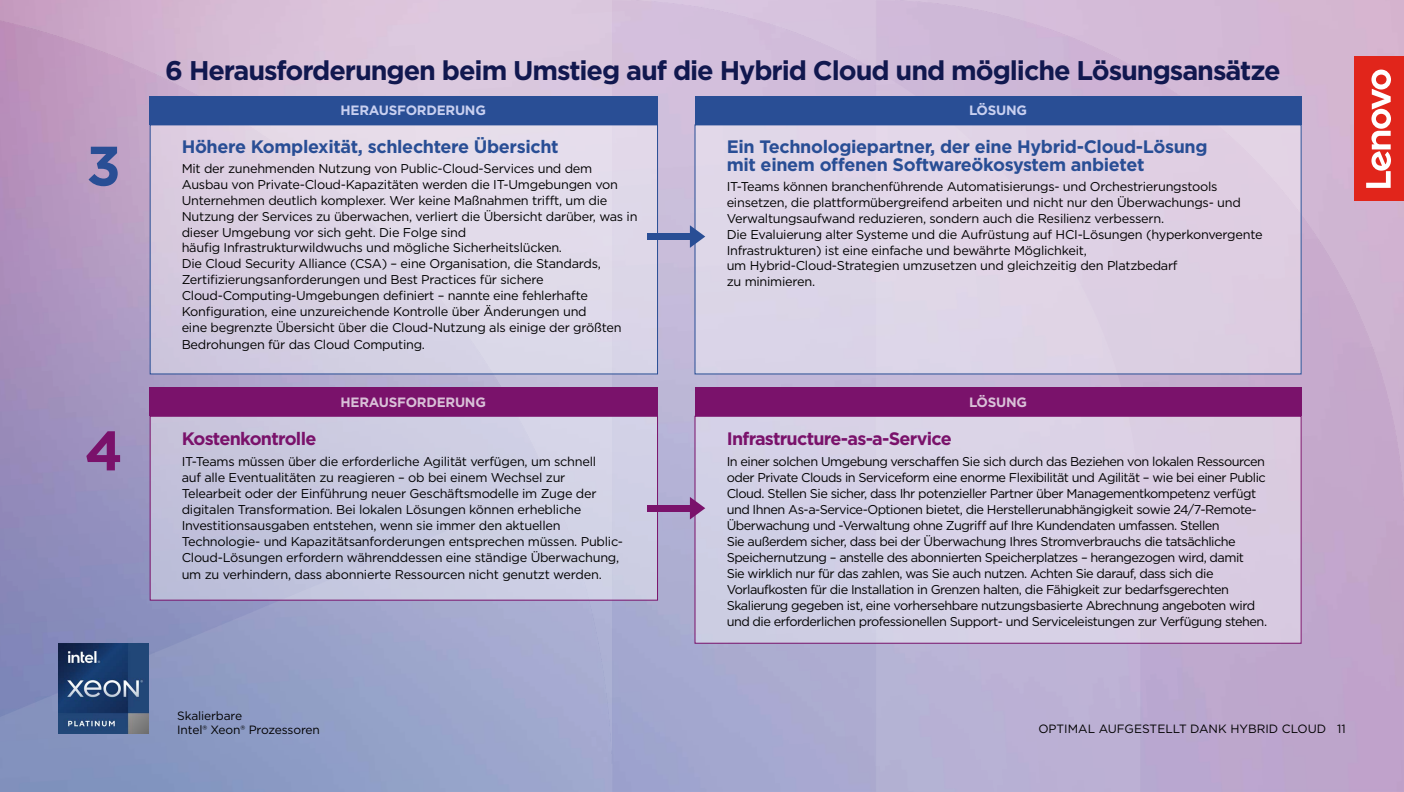
<style>
.page{position:relative;width:1404px;height:792px;background:#fff}
.page>*{position:absolute;margin:0;border:0;box-sizing:border-box;transform-origin:0 0}
.t1{font:700 55.5px "Gotham";color:#294e95}
.t2{font:700 55.5px "Gotham";color:#7a126b}
.t3{font:700 27px "Gotham";letter-spacing:-.04em;color:#11184f}
.t4{font:700 18px/18px "Gotham";letter-spacing:-.02em;color:#294e95}
.t5{font:700 18px "Gotham";letter-spacing:-.04em;color:#7a126b}
.t6{font:700 13.5px "Gotham";letter-spacing:-.02em;color:#c9d0f0}
.t7{font:700 13.5px "Gotham";letter-spacing:-.02em;color:#d9c1d8}
.t8{font:12.75px/16px "Gotham";letter-spacing:-.02em;color:#000}
.t9{font:12.75px/15.9px "Gotham";letter-spacing:-.04em;color:#000}
.t10{font:12px/13.5px "Gotham";letter-spacing:-.01em;color:#000}
</style>
<div class="page">
<img style="left:0;top:0;width:1404px;height:792px">
<div style="left:695px;top:125px;width:606px;height:249px;background:#ded4e6"></div>
<div style="left:695px;top:124px;width:607px;height:250px;border:1px solid #294e95"></div>
<div style="left:150px;top:125px;width:508px;height:249px;background:linear-gradient(to right,#d7cbdf,#e2deec)"></div>
<div style="left:150px;top:124px;width:508px;height:250px;border:1px solid #294e95"></div>
<div style="left:150px;top:416px;width:508px;height:184px;background:linear-gradient(to right,#c0c0da,#d3d4e7)"></div>
<div style="left:150px;top:416px;width:508px;height:184px;border:1px solid #7a126b"></div>
<div style="left:695px;top:416px;width:606px;height:227px;background:#d8d0e5"></div>
<div style="left:695px;top:416px;width:607px;height:227px;border:1px solid #7a126b"></div>
<div style="left:150px;top:96px;width:508px;height:28px;background:#294e95"></div>
<div style="left:695px;top:96px;width:607px;height:28px;background:#294e95"></div>
<div style="left:695px;top:387px;width:607px;height:29px;background:#7a126b"></div>
<div style="left:150px;top:387px;width:508px;height:29px;background:#7a126b"></div>
<div style="left:647px;top:505px;width:43px;height:6px;background:#7a126b"></div>
<svg style="left:690px;top:497px;width:15px;height:22px"></svg>
<div style="left:647px;top:233px;width:43px;height:7px;background:#294e95"></div>
<svg style="left:690px;top:225px;width:15px;height:23px"></svg>
<div style="left:1355px;top:57px;width:49px;height:144px;background:#e1251b"></div>
<svg style="left:1366px;top:70px;width:25px;height:118px"></svg>
<img style="left:58px;top:643px;width:90px;height:90px">
<h1 class="t1" style="left:86px;top:129px;width:36px">3</h1>
<h1 class="t2" style="left:85px;top:414px;width:40px">4</h1>
<h2 class="t3" style="left:165px;top:52px;width:1117px">6 Herausforderungen beim Umstieg auf die Hybrid Cloud und mögliche Lösungsansätze</h2>
<p class="t6" style="left:341px;top:102px;width:147px">HERAUSFORDERUNG</p>
<p class="t6" style="left:969px;top:102px;width:59px">LÖSUNG</p>
<h3 class="t4" style="left:182px;top:137px;width:379px">Höhere Komplexität, schlechtere Übersicht</h3>
<p class="t8" style="left:182px;top:160px;width:457px">Mit der zunehmenden Nutzung von Public-Cloud-Services und dem Ausbau von Private-Cloud-Kapazitäten werden die IT-Umgebungen von Unternehmen deutlich komplexer. Wer keine Maßnahmen trifft, um die Nutzung der Services zu überwachen, verliert die Übersicht darüber, was in dieser Umgebung vor sich geht. Die Folge sind<br>häufig Infrastrukturwildwuchs und mögliche Sicherheitslücken.<br>Die Cloud Security Alliance (CSA) – eine Organisation, die Standards, Zertifizierungsanforderungen und Best Practices für sichere Cloud-Computing-Umgebungen definiert – nannte eine fehlerhafte Konfiguration, eine unzureichende Kontrolle über Änderungen und<br>eine begrenzte Übersicht über die Cloud-Nutzung als einige der größten Bedrohungen für das Cloud Computing.</p>
<h3 class="t4" style="left:727px;top:137px;width:482px">Ein Technologiepartner, der eine Hybrid-Cloud-Lösung mit einem offenen Softwareökosystem anbietet</h3>
<p class="t8" style="left:727px;top:178px;width:537px">IT-Teams können branchenführende Automatisierungs- und Orchestrierungstools einsetzen, die plattformübergreifend arbeiten und nicht nur den Überwachungs- und Verwaltungsaufwand reduzieren, sondern auch die Resilienz verbessern.<br>Die Evaluierung alter Systeme und die Aufrüstung auf HCI-Lösungen (hyperkonvergente Infrastrukturen) ist eine einfache und bewährte Möglichkeit,<br>um Hybrid-Cloud-Strategien umzusetzen und gleichzeitig den Platzbedarf<br>zu minimieren.</p>
<p class="t7" style="left:341px;top:393px;width:147px">HERAUSFORDERUNG</p>
<p class="t7" style="left:969px;top:393px;width:59px">LÖSUNG</p>
<h3 class="t5" style="left:182px;top:426px;width:136px">Kostenkontrolle</h3>
<p class="t8" style="left:182px;top:453px;width:443px">IT-Teams müssen über die erforderliche Agilität verfügen, um schnell<br>auf alle Eventualitäten zu reagieren – ob bei einem Wechsel zur Telearbeit oder der Einführung neuer Geschäftsmodelle im Zuge der digitalen Transformation. Bei lokalen Lösungen können erhebliche Investitionsausgaben entstehen, wenn sie immer den aktuellen Technologie- und Kapazitätsanforderungen entsprechen müssen. Public-Cloud-Lösungen erfordern währenddessen eine ständige Überwachung, um zu verhindern, dass abonnierte Ressourcen nicht genutzt werden.</p>
<p class="t10" style="left:177px;top:709px;width:144px">Skalierbare<br>Intel® Xeon® Prozessoren</p>
<h3 class="t5" style="left:727px;top:426px;width:227px">Infrastructure-as-a-Service</h3>
<p class="t9" style="left:727px;top:454px;width:542px">In einer solchen Umgebung verschaffen Sie sich durch das Beziehen von lokalen Ressourcen oder Private Clouds in Serviceform eine enorme Flexibilität und Agilität – wie bei einer Public Cloud. Stellen Sie sicher, dass Ihr potenzieller Partner über Managementkompetenz verfügt und Ihnen As-a-Service-Optionen bietet, die Herstellerunabhängigkeit sowie 24/7-Remote-Überwachung und -Verwaltung ohne Zugriff auf Ihre Kundendaten umfassen. Stellen<br>Sie außerdem sicher, dass bei der Überwachung Ihres Stromverbrauchs die tatsächliche Speichernutzung – anstelle des abonnierten Speicherplatzes – herangezogen wird, damit<br>Sie wirklich nur für das zahlen, was Sie auch nutzen. Achten Sie darauf, dass sich die Vorlaufkosten für die Installation in Grenzen halten, die Fähigkeit zur bedarfsgerechten Skalierung gegeben ist, eine vorhersehbare nutzungsbasierte Abrechnung angeboten wird und die erforderlichen professionellen Support- und Serviceleistungen zur Verfügung stehen.</p>
<p class="t10" style="left:1038px;top:721px;width:309px">OPTIMAL AUFGESTELLT DANK HYBRID CLOUD 11</p>
</div>
